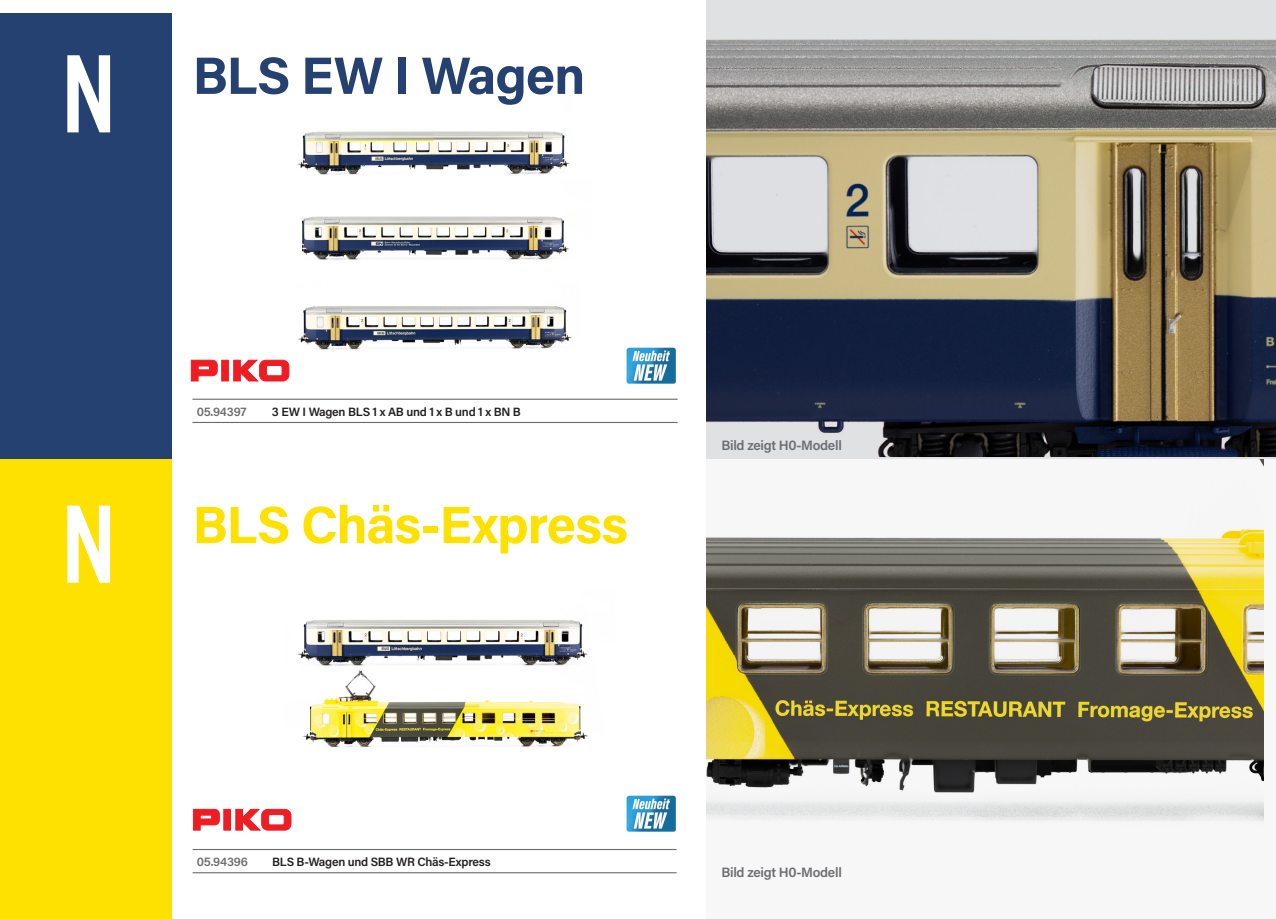
<style>
.page{position:relative;width:1276px;height:919px;background:#fff}
.page>*{position:absolute;margin:0;border:0;box-sizing:border-box;transform-origin:0 0}
.t1{font:115.65px "Alternate Got No 3 D";color:#fff}
.Produktname{font:700 52.5px "Acumin Pro";letter-spacing:-.02em;color:#fee101}
.Produktname-2{font:700 52.5px "Acumin Pro";letter-spacing:-.015em;color:#254171}
.Produktname-3{font:600 13.5px "Acumin Pro";letter-spacing:-.02em;color:#6c6d70}
.Produktname-4{font:600 12px "Acumin Pro";letter-spacing:-.02em;color:#231f20}
.Produktname-5{font:600 12px "Acumin Pro";letter-spacing:-.02em;color:#6c6d70}
</style>
<div class="page">
<hr style="left:192px;top:398px;width:485px;height:2px;background:#6c6d70">
<hr style="left:192px;top:422px;width:485px;height:1px;background:#6c6d70">
<hr style="left:193px;top:848px;width:483px;height:2px;background:#6c6d70">
<hr style="left:193px;top:872px;width:483px;height:1px;background:#6c6d70">
<img style="left:291px;top:620px;width:297px;height:196px">
<img style="left:626px;top:795px;width:50px;height:36px">
<svg style="left:632px;top:798px;width:38px;height:30px"></svg>
<img style="left:626px;top:347px;width:50px;height:36px">
<svg style="left:632px;top:350px;width:38px;height:30px"></svg>
<svg style="left:193px;top:809px;width:27px;height:21px"></svg>
<div style="left:224px;top:809px;width:7px;height:21px;background:#ee1d23"></div>
<svg style="left:235px;top:808px;width:56px;height:22px"></svg>
<svg style="left:191px;top:360px;width:26px;height:21px"></svg>
<div style="left:222px;top:360px;width:6px;height:21px;background:#ee1d23"></div>
<svg style="left:233px;top:360px;width:56px;height:21px"></svg>
<img style="left:297px;top:131px;width:273px;height:44px">
<img style="left:303px;top:216px;width:267px;height:44px">
<img style="left:298px;top:306px;width:274px;height:44px">
<div style="left:0;top:13px;width:171px;height:456px;background:#254171"></div>
<div style="left:0;top:459px;width:171px;height:459px;background:#fee101"></div>
<div style="left:706px;top:459px;width:570px;height:459px;background:#f7f7f8"></div>
<img style="left:706px;top:459px;width:557px;height:362px">
<img style="left:706px;top:0;width:570px;height:456px">
<p class="t1" style="left:61px;top:33px;width:56px">N</p>
<p class="Produktname-2" style="left:193px;top:39px;width:394px">BLS EW I Wagen</p>
<p class="t1" style="left:61px;top:483px;width:56px">N</p>
<p class="Produktname-5" style="left:197px;top:403px;width:51px">05.94397</p>
<p class="Produktname-4" style="left:272px;top:403px;width:250px">3 EW I Wagen BLS 1 x AB und 1 x B und 1 x BN B</p>
<p class="Produktname" style="left:192px;top:488px;width:437px">BLS Chäs-Express</p>
<p class="Produktname-3" style="left:721px;top:436px;width:122px">Bild zeigt H0-Modell</p>
<p class="Produktname-5" style="left:197px;top:853px;width:52px">05.94396</p>
<p class="Produktname-4" style="left:272px;top:853px;width:220px">BLS B-Wagen und SBB WR Chäs-Express</p>
<p class="Produktname-3" style="left:721px;top:863px;width:122px">Bild zeigt H0-Modell</p>
</div>
